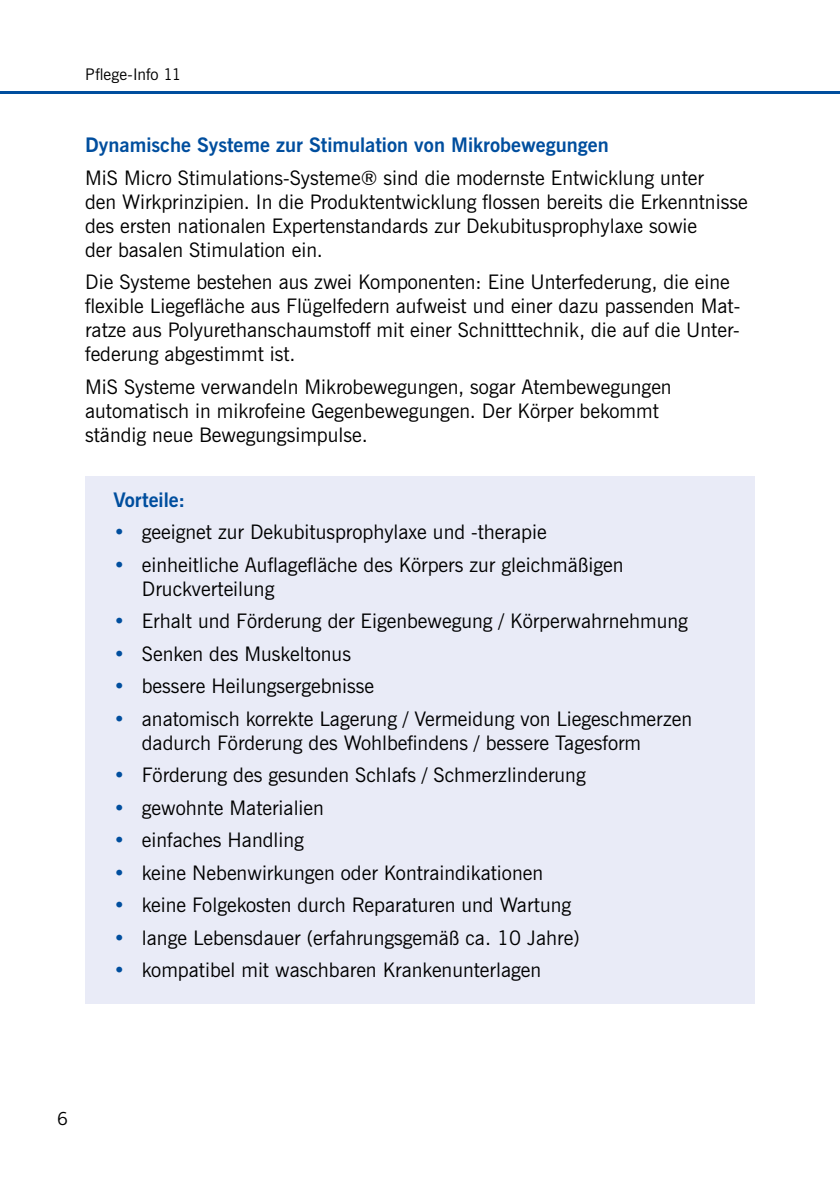
<style>
.page{position:relative;width:840px;height:1191px;background:#fff}
.page>*{position:absolute;margin:0;border:0;box-sizing:border-box;transform-origin:0 0}
.t1{font:20px/24px "News Gothic BT";color:#000}
.t2{font:700 20px "News Gothic BT";color:#004e9e}
.t3{font:18px "News Gothic BT";color:#000}
.t4{font:16px "News Gothic BT";letter-spacing:.005em;color:#000}
.s1{color:#004e9e}
</style>
<div class="page">
<hr style="left:0;top:91px;width:839px;height:3px;background:#004e9e">
<div style="left:85px;top:476px;width:669px;height:527px;background:#e9ebf7"></div>
<p class="t4" style="left:85px;top:65px;width:98px">Pflege-Info 11</p>
<p class="t2" style="left:85px;top:133px;width:525px">Dynamische Systeme zur Stimulation von Mikrobewegungen</p>
<p class="t1" style="left:85px;top:165px;width:663px">MiS Micro Stimulations-Systeme® sind die modernste Entwicklung unter<br>den Wirkprinzipien. In die Produktentwicklung flossen bereits die Erkenntnisse des ersten nationalen Expertenstandards zur Dekubitusprophylaxe sowie<br>der basalen Stimulation ein.</p>
<p class="t1" style="left:85px;top:270px;width:656px">Die Systeme bestehen aus zwei Komponenten: Eine Unterfederung, die eine flexible Liegefläche aus Flügelfedern aufweist und einer dazu passenden Mat&shy;ratze aus Polyurethanschaumstoff mit einer Schnitttechnik, die auf die Unter&shy;federung abgestimmt ist.</p>
<p class="t1" style="left:85px;top:374px;width:587px">MiS Systeme verwandeln Mikrobewegungen, sogar Atembewegungen automatisch in mikrofeine Gegenbewegungen. Der Körper bekommt ständig neue Bewegungsimpulse.</p>
<p class="t2" style="left:113px;top:487px;width:73px">Vorteile:</p>
<p class="t1" style="left:113px;top:520px;width:434px"><span class="s1">•</span> geeignet zur Dekubitusprophylaxe und -therapie</p>
<p class="t1" style="left:142px;top:552px;width:483px;text-indent:-28px"><span class="s1">•</span> einheitliche Auflagefläche des Körpers zur gleichmäßigen<br>Druckverteilung</p>
<p class="t1" style="left:113px;top:609px;width:575px"><span class="s1">•</span> Erhalt und Förderung der Eigenbewegung / Körperwahrnehmung</p>
<p class="t1" style="left:113px;top:641px;width:239px"><span class="s1">•</span> Senken des Muskeltonus</p>
<p class="t1" style="left:113px;top:674px;width:262px"><span class="s1">•</span> bessere Heilungsergebnisse</p>
<p class="t1" style="left:142px;top:706px;width:551px;text-indent:-28px"><span class="s1">•</span> anatomisch korrekte Lagerung / Vermeidung von Liegeschmerzen dadurch Förderung des Wohlbefindens / bessere Tagesform</p>
<p class="t1" style="left:113px;top:763px;width:473px"><span class="s1">•</span> Förderung des gesunden Schlafs / Schmerzlinderung</p>
<p class="t1" style="left:113px;top:795px;width:212px"><span class="s1">•</span> gewohnte Materialien</p>
<p class="t1" style="left:113px;top:828px;width:192px"><span class="s1">•</span> einfaches Handling</p>
<p class="t1" style="left:113px;top:860px;width:431px"><span class="s1">•</span> keine Nebenwirkungen oder Kontraindikationen</p>
<p class="t1" style="left:113px;top:893px;width:459px"><span class="s1">•</span> keine Folgekosten durch Reparaturen und Wartung</p>
<p class="t1" style="left:113px;top:925px;width:467px"><span class="s1">•</span> lange Lebensdauer (erfahrungsgemäß ca. 10 Jahre)</p>
<p class="t1" style="left:113px;top:958px;width:429px"><span class="s1">•</span> kompatibel mit waschbaren Krankenunterlagen</p>
<p class="t3" style="left:57px;top:1108px;width:12px">6</p>
</div>
